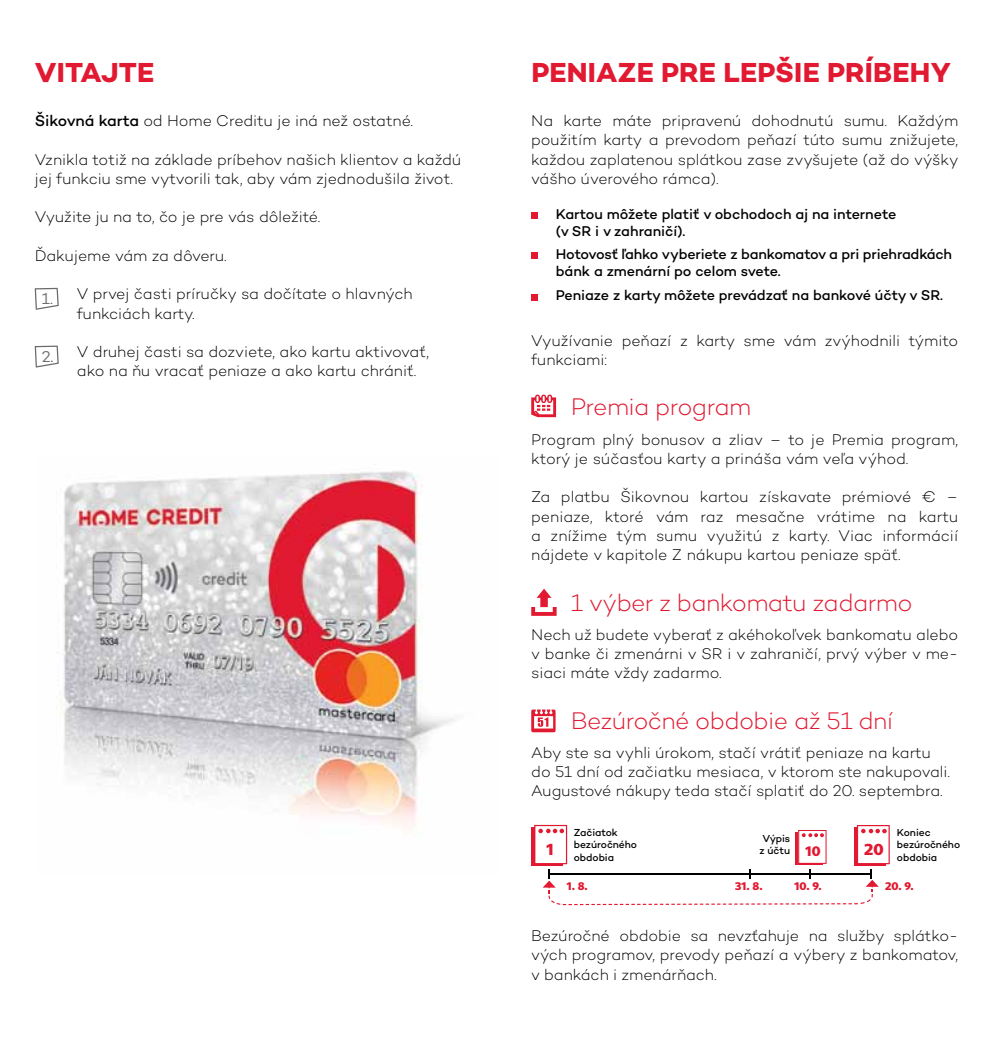
<style>
.page{position:relative;width:993px;height:1042px;background:#fff}
.page>*{position:absolute;margin:0;border:0;box-sizing:border-box;transform-origin:0 0}
.t1{font:700 28px "Campton";letter-spacing:.005em;color:#e11931}
.t2{font:300 24.5px "Campton";letter-spacing:-.025em;color:#e11931}
.t3{font:700 16.28px "CP";color:#e11931}
.t4{font:300 15.75px/19.2px "Campton";color:#000}
.t5{font:500 14.35px/17.5px "Campton";letter-spacing:-.01em;color:#000}
.t6{font:700 11.2px "CP";color:#e11931}
.t7{font:500 10.33px/12.6px "Campton";letter-spacing:-.005em;color:#000}
.s1{font-weight:500}
.s2{font-weight:400;font-size:15.92px;color:#6d6e71}
.s3{font-family:"CP";font-weight:700;font-size:14px;color:#e11931}
</style>
<div class="page">
<div style="left:531px;top:212px;width:7px;height:7px;background:#e11931"></div>
<div style="left:531px;top:252px;width:7px;height:7px;background:#e11931"></div>
<div style="left:531px;top:293px;width:7px;height:7px;background:#e11931"></div>
<svg style="left:531px;top:395px;width:25px;height:22px"></svg>
<svg style="left:531px;top:588px;width:25px;height:28px"></svg>
<svg style="left:531px;top:709px;width:24px;height:23px"></svg>
<div style="left:531px;top:828px;width:31px;height:38px;background:#e11931"></div>
<svg style="left:534px;top:825px;width:355px;height:80px"></svg>
<svg style="left:35px;top:288px;width:24px;height:22px"></svg>
<svg style="left:35px;top:345px;width:24px;height:23px"></svg>
<img style="left:58px;top:471px;width:396px;height:356px">
<h1 class="t1" style="left:35px;top:55px;width:121px">VITAJTE</h1>
<p class="t4" style="left:35px;top:111px;width:380px"><span class="s1">Šikovná karta</span> od Home Creditu je iná než ostatné.</p>
<p class="t4" style="left:35px;top:149px;width:428px">Vznikla totiž na základe príbehov našich klientov a každú jej funkciu sme vytvorili tak, aby vám zjednodušila život.</p>
<p class="t4" style="left:35px;top:207px;width:287px">Využite ju na to, čo je pre vás dôležité.</p>
<p class="t4" style="left:35px;top:245px;width:193px">Ďakujeme vám za dôveru.</p>
<p class="t4" style="left:77px;top:284px;width:337px;text-indent:-35px"><span class="s2">1.</span> V prvej časti príručky sa dočítate o hlavných funkciách karty.</p>
<p class="t4" style="left:77px;top:342px;width:353px;text-indent:-35px"><span class="s2">2.</span> V druhej časti sa dozviete, ako kartu aktivovať, ako na ňu vracať peniaze a ako kartu chrániť.</p>
<h1 class="t1" style="left:531px;top:55px;width:421px">PENIAZE PRE LEPŠIE PRÍBEHY</h1>
<p class="t4" style="left:531px;top:111px;width:428px;text-align:justify">Na karte máte pripravenú dohodnutú sumu. Každým použitím karty a prevodom peňazí túto sumu znižujete, každou zaplatenou splátkou zase zvyšujete (až do výšky vášho úverového rámca).</p>
<p class="t5" style="left:555px;top:205px;width:342px">Kartou môžete platiť v obchodoch aj na internete (v SR i v zahraničí).</p>
<p class="t5" style="left:555px;top:245px;width:398px">Hotovosť ľahko vyberiete z bankomatov a pri priehradkách bánk a zmenární po celom svete.</p>
<p class="t5" style="left:555px;top:286px;width:389px">Peniaze z karty môžete prevádzať na bankové účty v SR.</p>
<p class="t4" style="left:531px;top:330px;width:428px">Využívanie peňazí z karty sme vám zvýhodnili týmito funkciami:</p>
<h2 class="t2" style="left:570px;top:392px;width:182px">Premia program</h2>
<p class="t4" style="left:531px;top:429px;width:428px">Program plný bonusov a zliav – to je Premia program, ktorý je súčasťou karty a prináša vám veľa výhod.</p>
<p class="t4" style="left:531px;top:487px;width:428px;text-align:justify">Za platbu Šikovnou kartou získavate prémiové € – peniaze, ktoré vám raz mesačne vrátime na kartu a znížime tým sumu využitú z karty. Viac informácií nájdete v kapitole Z nákupu kartou peniaze späť.</p>
<h2 class="t2" style="left:570px;top:587px;width:343px">1 výber z bankomatu zadarmo</h2>
<p class="t4" style="left:531px;top:624px;width:428px;text-align:justify">Nech už budete vyberať z akéhokoľvek bankomatu alebo v banke či zmenárni v SR i v zahraničí, prvý výber v me&shy;siaci máte vždy zadarmo.</p>
<h2 class="t2" style="left:570px;top:705px;width:324px">Bezúročné obdobie až 51 dní</h2>
<p class="t4" style="left:531px;top:743px;width:420px">Aby ste sa vyhli úrokom, stačí vrátiť peniaze na kartu do 51 dní od začiatku mesiaca, v ktorom ste nakupovali.<br>Augustové nákupy teda stačí splatiť do 20. septembra.</p>
<p class="t3" style="left:546px;top:839px;width:9px">1</p>
<p class="t7" style="left:573px;top:825px;width:65px">Začiatok bezúročného obdobia</p>
<p class="t7" style="left:759px;top:831px;width:62px">Výpis<br>z účtu <span class="s3">10</span></p>
<p class="t3" style="left:863px;top:839px;width:21px">20</p>
<p class="t7" style="left:896px;top:825px;width:65px">Koniec bezúročného obdobia</p>
<p class="t6" style="left:566px;top:879px;width:23px">1. 8.</p>
<p class="t6" style="left:735px;top:879px;width:29px">31. 8.</p>
<p class="t6" style="left:794px;top:879px;width:29px">10. 9.</p>
<p class="t6" style="left:884px;top:879px;width:30px">20. 9.</p>
<p class="t4" style="left:531px;top:926px;width:428px;text-align:justify">Bezúročné obdobie sa nevzťahuje na služby splátko&shy;vých programov, prevody peňazí a výbery z bankomatov, v bankách i zmenárňach.</p>
</div>
